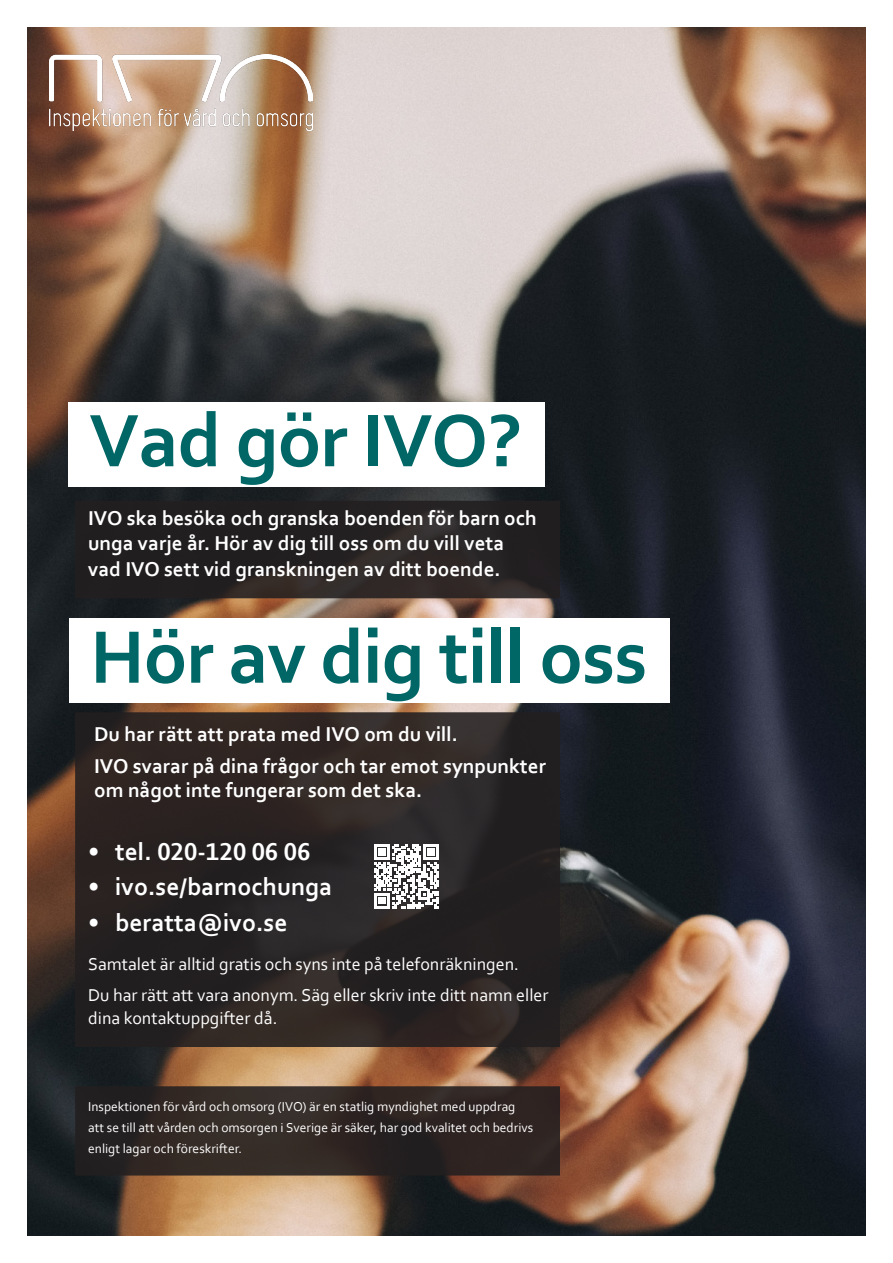
<style>
.page{position:relative;width:893px;height:1263px;background:#fff}
.page>*{position:absolute;margin:0;border:0;box-sizing:border-box;transform-origin:0 0}
.t1{font:700 78px "Corbel";letter-spacing:-.01em;color:#066}
.t2{font:700 25.5px "Corbel";color:#fff}
.t3{font:700 21px/25.5px "Corbel";color:#fff}
.t4{font:18px/31px "Corbel";color:#fff}
.t5{font:13.5px/21px "Corbel";color:#fff}
</style>
<div class="page">
<img style="left:28px;top:28px;width:837px;height:1207px">
<img style="left:49px;top:54px;width:264px;height:76px">
<div style="left:76px;top:713px;width:483px;height:333px;background:#231f20"></div>
<div style="left:75px;top:712px;width:485px;height:335px;border:2px solid #231f20"></div>
<svg style="left:78px;top:504px;width:479px;height:91px;background:#262223"></svg>
<div style="left:75px;top:501px;width:485px;height:97px;border:2px solid #231f20"></div>
<div style="left:76px;top:1087px;width:483px;height:88px;background:linear-gradient(to right,#2d2825,#302522)"></div>
<div style="left:75px;top:1086px;width:485px;height:89px;border:2px solid #231f20"></div>
<div style="left:68px;top:402px;width:476px;height:84px;background:#fff"></div>
<div style="left:69px;top:618px;width:600px;height:85px;background:#fff"></div>
<svg style="left:374px;top:844px;width:65px;height:65px"></svg>
<p class="t1" style="left:89px;top:392px;width:435px">Vad gör IVO?</p>
<p class="t3" style="left:88px;top:504px;width:450px">IVO ska besöka och granska boenden för barn och unga varje år. Hör av dig till oss om du vill veta vad IVO sett vid granskningen av ditt boende.</p>
<p class="t1" style="left:90px;top:608px;width:559px">Hör av dig till oss</p>
<p class="t3" style="left:94px;top:717px;width:453px;line-height:32.5px">Du har rätt att prata med IVO om du vill.<br>IVO svarar på dina frågor och tar emot synpunkter</p>
<p class="t3" style="left:94px;top:777px;width:330px">om något inte fungerar som det ska.</p>
<p class="t2" style="left:88px;top:836px;width:224px">• tel. 020-120 06 06</p>
<p class="t2" style="left:88px;top:871px;width:246px">• ivo.se/barnochunga</p>
<p class="t2" style="left:88px;top:907px;width:201px">• beratta@ivo.se</p>
<p class="t4" style="left:88px;top:948px;width:462px">Samtalet är alltid gratis och syns inte på telefonräkningen.<br>Du har rätt att vara anonym. Säg eller skriv inte ditt namn eller</p>
<p class="t4" style="left:88px;top:1002px;width:191px">dina kontaktuppgifter då.</p>
<p class="t5" style="left:88px;top:1095px;width:446px">Inspektionen för vård och omsorg (IVO) är en statlig myndighet med uppdrag att se till att vården och omsorgen i Sverige är säker, har god kvalitet och bedrivs enligt lagar och föreskrifter.</p>
</div>
